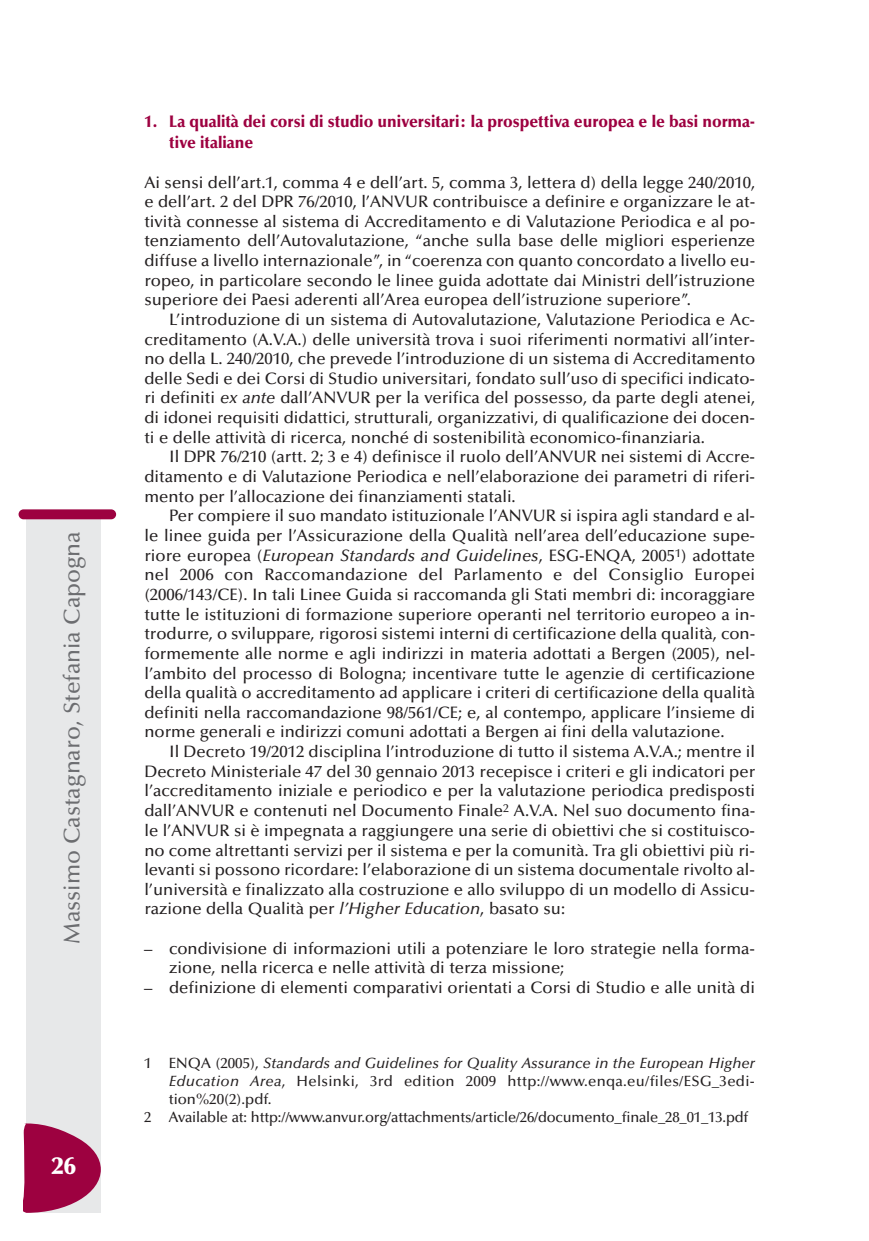
<style>
.page{position:relative;width:869px;height:1241px;background:#fff}
.page>*{position:absolute;margin:0;border:0;box-sizing:border-box;transform-origin:0 0}
.t1{font:900 24.5px "Optima";color:#fff}
.t2{font:500 22.75px "Optima";color:#6c6d70}
.t3{font:500 16.62px/19.6px "Optima";color:#231f20}
.t4{font:900 16.62px/20.3px "Optima";color:#9d0140;scale:.95 1}
.t5{font:500 14.88px "Optima";letter-spacing:-.01em;color:#231f20}
.t6{font:italic 500 14.88px "Optima";color:#231f20}
.t7{font:500 14.88px "Optima";letter-spacing:.02em;color:#231f20}
.s1{font-style:italic}
.s2{font-style:normal}
</style>
<div class="page">
<div style="left:27px;top:517px;width:74px;height:695px;background:#e7e8e9"></div>
<div style="left:19px;top:509px;width:97px;height:10px;background:#9d0140;border-radius:5px"></div>
<svg style="left:23px;top:1122px;width:78px;height:90px"></svg>
<p class="t2" style="left:63px;top:943px;width:414px;rotate:-90deg">Massimo Castagnaro, Stefania Capogna</p>
<p class="t1" style="left:52px;top:1155px;width:26px">26</p>
<p class="t4" style="left:169px;top:113px;width:618px;text-indent:-25px">1. La qualità dei corsi di studio universitari: la prospettiva europea e le basi norma&shy;tive italiane</p>
<p class="t3" style="left:144px;top:174px;width:612px">Ai sensi dell’art.1, comma 4 e dell’art. 5, comma 3, lettera d) della legge 240/2010,</p>
<p class="t3" style="left:144px;top:193px;width:612px">e dell’art. 2 del DPR 76/2010, l’ANVUR contribuisce a definire e organizzare le at-</p>
<p class="t3" style="left:144px;top:213px;width:612px">tività connesse al sistema di Accreditamento e di Valutazione Periodica e al po-</p>
<p class="t3" style="left:144px;top:232px;width:612px">tenziamento dell’Autovalutazione, “anche sulla base delle migliori esperienze</p>
<p class="t3" style="left:144px;top:252px;width:612px">diffuse a livello internazionale”, in“coerenza con quanto concordato a livello eu-</p>
<p class="t3" style="left:144px;top:272px;width:612px">ropeo, in particolare secondo le linee guida adottate dai Ministri dell’istruzione</p>
<p class="t3" style="left:144px;top:291px;width:548px">superiore dei Paesi aderenti all’Area europea dell’istruzione superiore”.</p>
<p class="t3" style="left:169px;top:311px;width:587px">L’introduzione di un sistema di Autovalutazione, Valutazione Periodica e Ac-</p>
<p class="t3" style="left:144px;top:331px;width:612px">creditamento (A.V.A.) delle università trova i suoi riferimenti normativi all’inter-</p>
<p class="t3" style="left:144px;top:350px;width:612px">no della L. 240/2010, che prevede l’introduzione di un sistema di Accreditamento</p>
<p class="t3" style="left:144px;top:370px;width:612px">delle Sedi e dei Corsi di Studio universitari, fondato sull’uso di specifici indicato-</p>
<p class="t3" style="left:144px;top:389px;width:612px">ri definiti <span class="s1">ex ante</span> dall’ANVUR per la verifica del possesso, da parte degli atenei,</p>
<p class="t3" style="left:144px;top:409px;width:612px">di idonei requisiti didattici, strutturali, organizzativi, di qualificazione dei docen-</p>
<p class="t3" style="left:144px;top:429px;width:562px">ti e delle attività di ricerca, nonché di sostenibilità economico-finanziaria.</p>
<p class="t3" style="left:169px;top:448px;width:587px">Il DPR 76/210 (artt. 2; 3 e 4) definisce il ruolo dell’ANVUR nei sistemi di Accre-</p>
<p class="t3" style="left:144px;top:468px;width:612px">ditamento e di Valutazione Periodica e nell’elaborazione dei parametri di riferi-</p>
<p class="t3" style="left:144px;top:487px;width:372px">mento per l’allocazione dei finanziamenti statali.</p>
<p class="t3" style="left:169px;top:507px;width:587px">Per compiere il suo mandato istituzionale l’ANVUR si ispira agli standard e al-</p>
<p class="t3" style="left:144px;top:527px;width:612px">le linee guida per l’Assicurazione della Qualità nell’area dell’educazione supe-</p>
<p class="t3" style="left:144px;top:547px;width:612px">riore europea (<span class="s1">European Standards and Guidelines</span>, ESG-ENQA, 2005<sup>1</sup>) adottate</p>
<p class="t3" style="left:144px;top:566px;width:612px">nel 2006 con Raccomandazione del Parlamento e del Consiglio Europei</p>
<p class="t3" style="left:144px;top:586px;width:612px">(2006/143/CE). In tali Linee Guida si raccomanda gli Stati membri di: incoraggiare</p>
<p class="t3" style="left:144px;top:606px;width:612px">tutte le istituzioni di formazione superiore operanti nel territorio europeo a in-</p>
<p class="t3" style="left:144px;top:625px;width:612px">trodurre, o sviluppare, rigorosi sistemi interni di certificazione della qualità, con-</p>
<p class="t3" style="left:144px;top:645px;width:612px">formemente alle norme e agli indirizzi in materia adottati a Bergen (2005), nel-</p>
<p class="t3" style="left:144px;top:664px;width:612px">l’ambito del processo di Bologna; incentivare tutte le agenzie di certificazione</p>
<p class="t3" style="left:144px;top:684px;width:612px">della qualità o accreditamento ad applicare i criteri di certificazione della qualità</p>
<p class="t3" style="left:144px;top:704px;width:612px">definiti nella raccomandazione 98/561/CE; e, al contempo, applicare l’insieme di</p>
<p class="t3" style="left:144px;top:723px;width:581px">norme generali e indirizzi comuni adottati a Bergen ai fini della valutazione.</p>
<p class="t3" style="left:169px;top:743px;width:587px">Il Decreto 19/2012 disciplina l’introduzione di tutto il sistema A.V.A.; mentre il</p>
<p class="t3" style="left:144px;top:762px;width:612px">Decreto Ministeriale 47 del 30 gennaio 2013 recepisce i criteri e gli indicatori per</p>
<p class="t3" style="left:144px;top:782px;width:612px">l’accreditamento iniziale e periodico e per la valutazione periodica predisposti</p>
<p class="t3" style="left:144px;top:802px;width:612px">dall’ANVUR e contenuti nel Documento Finale<sup>2</sup> A.V.A. Nel suo documento fina-</p>
<p class="t3" style="left:144px;top:822px;width:612px">le l’ANVUR si è impegnata a raggiungere una serie di obiettivi che si costituisco-</p>
<p class="t3" style="left:144px;top:841px;width:612px">no come altrettanti servizi per il sistema e per la comunità. Tra gli obiettivi più ri-</p>
<p class="t3" style="left:144px;top:861px;width:612px">levanti si possono ricordare: l’elaborazione di un sistema documentale rivolto al-</p>
<p class="t3" style="left:144px;top:880px;width:612px">l’università e finalizzato alla costruzione e allo sviluppo di un modello di Assicu-</p>
<p class="t3" style="left:144px;top:900px;width:422px">razione della Qualità per <span class="s1">l’Higher Education</span>, basato su:</p>
<p class="t3" style="left:169px;top:939px;width:587px;text-indent:-25px">– condivisione di informazioni utili a potenziare le loro strategie nella forma&shy;zione, nella ricerca e nelle attività di terza missione;</p>
<p class="t3" style="left:144px;top:979px;width:612px">– definizione di elementi comparativi orientati a Corsi di Studio e alle unità di</p>
<p class="t6" style="left:144px;top:1057px;width:612px"><span class="s2">1 ENQA (2005),</span> Standards and Guidelines for Quality Assurance in the European Higher</p>
<p class="t7" style="left:169px;top:1075px;width:587px"><span class="s1">Education Area</span>, Helsinki, 3rd edition 2009 http://www.enqa.eu/files/ESG_3edi-</p>
<p class="t5" style="left:169px;top:1092px;width:104px">tion%20(2).pdf.</p>
<p class="t5" style="left:144px;top:1110px;width:605px">2 Available at: http://www.anvur.org/attachments/article/26/documento_finale_28_01_13.pdf</p>
</div>
